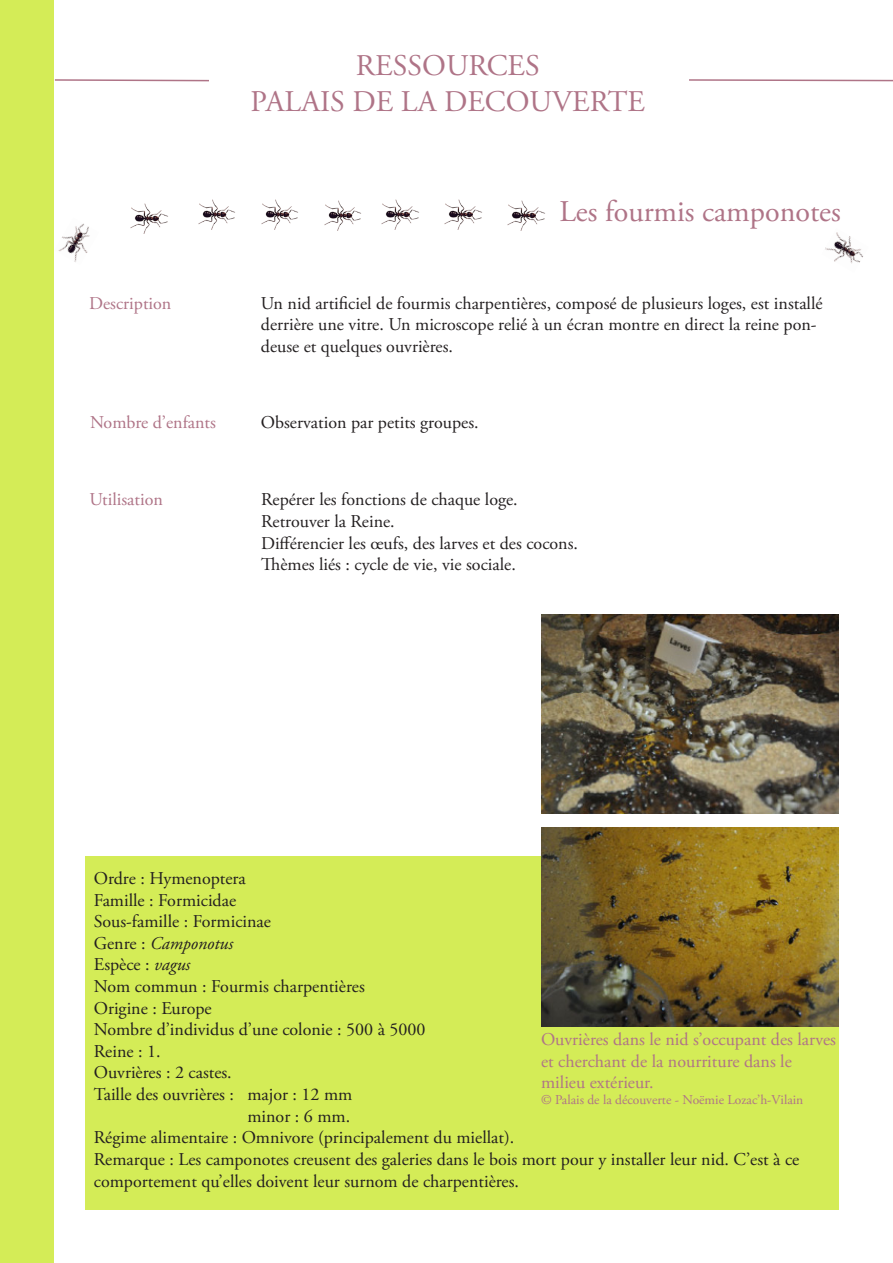
<style>
.page{position:relative;width:893px;height:1263px;background:#fff}
.page>*{position:absolute;margin:0;border:0;box-sizing:border-box;transform-origin:0 0}
.t1{font:30px/36px "Adobe Garamond Pro";color:#af7487;text-align:center}
.t2{font:18px/21.6px "Adobe Garamond Pro";color:#231f20}
.t3{font:18px/21.6px "Adobe Garamond Pro";color:#af7487}
.t4{font:italic 18px "Adobe Garamond Pro";color:#231f20}
.t5{font:13.5px "Adobe Garamond Pro";color:#af7487}
.s1{font-style:normal}
.s2{font-style:italic}
</style>
<div class="page">
<img style="left:825px;top:232px;width:38px;height:32px">
<img style="left:198px;top:200px;width:37px;height:29px">
<img style="left:261px;top:200px;width:37px;height:29px">
<img style="left:130px;top:204px;width:38px;height:30px">
<img style="left:324px;top:201px;width:37px;height:29px">
<div style="left:85px;top:856px;width:754px;height:353px;background:#d4ec57"></div>
<img style="left:58px;top:223px;width:32px;height:39px">
<img style="left:381px;top:200px;width:38px;height:29px">
<img style="left:444px;top:200px;width:38px;height:29px">
<img style="left:507px;top:201px;width:38px;height:29px">
<div style="left:0;top:0;width:54px;height:1263px;background:#d4ec57"></div>
<svg style="left:55px;top:79px;width:154px;height:3px"></svg>
<svg style="left:689px;top:79px;width:204px;height:3px"></svg>
<img style="left:541px;top:614px;width:298px;height:199px">
<img style="left:541px;top:827px;width:298px;height:199px">
<h1 class="t1" style="left:250px;top:49px;width:396px">RESSOURCES<br>PALAIS DE LA DECOUVERTE</h1>
<h1 class="t1" style="left:559px;top:195px;width:283px">Les fourmis camponotes</h1>
<p class="t3" style="left:89px;top:293px;width:84px">Description</p>
<p class="t2" style="left:261px;top:293px;width:563px">Un nid artificiel de fourmis charpentières, composé de plusieurs loges, est installé derrière une vitre. Un microscope relié à un écran montre en direct la reine pon&shy;deuse et quelques ouvrières.</p>
<p class="t3" style="left:90px;top:412px;width:127px">Nombre d’enfants</p>
<p class="t2" style="left:261px;top:412px;width:219px">Observation par petits groupes.</p>
<p class="t3" style="left:89px;top:489px;width:75px">Utilisation</p>
<p class="t2" style="left:261px;top:489px;width:318px">Repérer les fonctions de chaque loge.<br>Retrouver la Reine.<br>Différencier les œufs, des larves et des cocons.<br>Thèmes liés : cycle de vie, vie sociale.</p>
<p class="t2" style="left:94px;top:868px;width:153px">Ordre : Hymenoptera</p>
<p class="t2" style="left:94px;top:890px;width:144px">Famille : Formicidae</p>
<p class="t2" style="left:94px;top:911px;width:179px">Sous-famille : Formicinae</p>
<p class="t4" style="left:94px;top:932px;width:141px"><span class="s1">Genre :</span> Camponotus</p>
<p class="t2" style="left:94px;top:954px;width:98px">Espèce : <span class="s2">vagus</span></p>
<p class="t2" style="left:94px;top:976px;width:272px">Nom commun : Fourmis charpentières</p>
<p class="t2" style="left:94px;top:998px;width:119px">Origine : Europe</p>
<p class="t2" style="left:94px;top:1019px;width:333px">Nombre d’individus d’une colonie : 500 à 5000</p>
<p class="t2" style="left:94px;top:1041px;width:68px">Reine : 1.</p>
<p class="t2" style="left:94px;top:1062px;width:139px">Ouvrières : 2 castes.</p>
<p class="t2" style="left:94px;top:1084px;width:260px">Taille des ouvrières : major : 12 mm</p>
<p class="t2" style="left:247px;top:1106px;width:104px">minor : 6 mm.</p>
<p class="t2" style="left:94px;top:1127px;width:422px">Régime alimentaire : Omnivore (principalement du miellat).</p>
<p class="t2" style="left:94px;top:1149px;width:707px">Remarque : Les camponotes creusent des galeries dans le bois mort pour y installer leur nid. C’est à ce</p>
<p class="t2" style="left:94px;top:1170px;width:427px">comportement qu’elles doivent leur surnom de charpentières.</p>
<p class="t3" style="left:541px;top:1029px;width:296px">Ouvrières dans le nid s’occupant des larves et cherchant de la nourriture dans le milieu extérieur.</p>
<p class="t5" style="left:541px;top:1092px;width:264px">© Palais de la découverte - Noëmie Lozac’h-Vilain</p>
</div>
